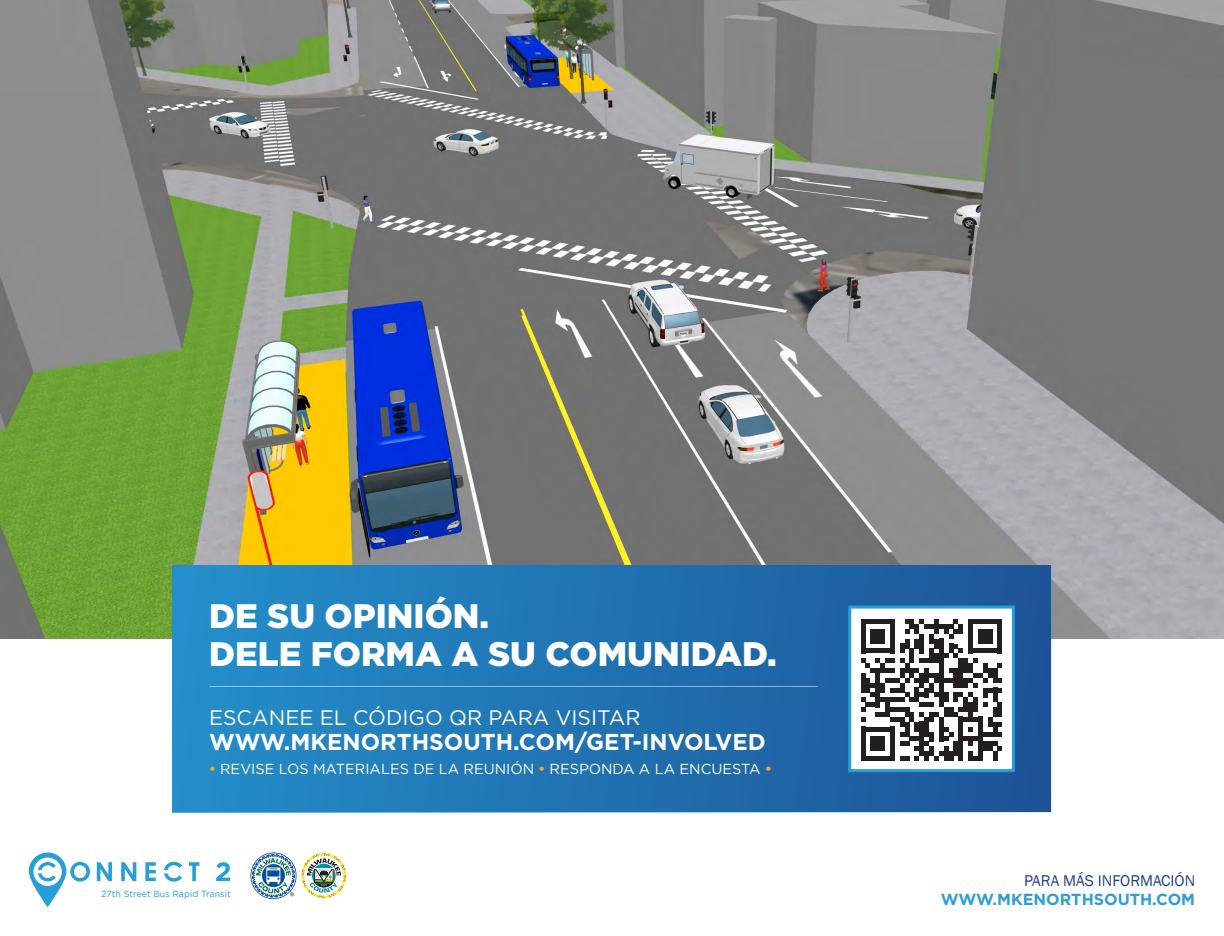
<style>
.page{position:relative;width:1224px;height:936px;background:#fff}
.page>*{position:absolute;margin:0;border:0;box-sizing:border-box;transform-origin:0 0}
.Left_Justify{font:900 34px "Gotham";color:#fff}
.Left_Justify-2{font:700 23px "Gotham";color:#fff}
.Left_Justify-3{font:21px "Gotham";color:#fff}
.t1{font:700 16px "Gotham";color:#2e9ed6}
.t2{font:16px "Franklin Gothic";color:#254289}
.Left_Justify-4{font:14.5px "Gotham";color:#fff}
.t3{font:8.95px "Gotham";color:#269ed7}
.s1{color:#f5a81d}
</style>
<div class="page">
<svg style="left:302px;top:853px;width:44px;height:45px"></svg>
<img style="left:251px;top:853px;width:46px;height:45px">
<svg style="left:29px;top:853px;width:61px;height:54px"></svg>
<svg style="left:97px;top:862px;width:15px;height:19px"></svg>
<svg style="left:121px;top:862px;width:15px;height:19px"></svg>
<svg style="left:189px;top:862px;width:10px;height:19px"></svg>
<svg style="left:164px;top:862px;width:18px;height:20px"></svg>
<svg style="left:145px;top:862px;width:11px;height:19px"></svg>
<svg style="left:216px;top:862px;width:14px;height:19px"></svg>
<img style="left:0;top:0;width:1224px;height:639px">
<div style="left:172px;top:565px;width:879px;height:248px;background:linear-gradient(to right,#248fca,#1d5396)"></div>
<div style="left:850px;top:607px;width:163px;height:164px;background:#fff"></div>
<svg style="left:861px;top:619px;width:141px;height:142px"></svg>
<div style="left:848px;top:606px;width:167px;height:166px;border:3px solid #269ed7"></div>
<hr style="left:209px;top:686px;width:609px;height:1px;background:#fff">
<p class="Left_Justify" style="left:209px;top:597px;width:282px">DE SU OPINIÓN.</p>
<p class="Left_Justify" style="left:209px;top:634px;width:569px">DELE FORMA A SU COMUNIDAD.</p>
<p class="Left_Justify-3" style="left:209px;top:704px;width:433px">ESCANEE EL CÓDIGO QR PARA VISITAR</p>
<p class="Left_Justify-2" style="left:209px;top:728px;width:558px">WWW.MKENORTHSOUTH.COM/GET-INVOLVED</p>
<p class="Left_Justify-4" style="left:209px;top:760px;width:564px"><span class="s1">•</span> REVISE LOS MATERIALES DE LA REUNIÓN <span class="s1">•</span> RESPONDA A LA ENCUESTA <span class="s1">•</span></p>
<p class="t3" style="left:101px;top:888px;width:131px">27th Street Bus Rapid Transit</p>
<p class="t2" style="left:1024px;top:870px;width:173px">PARA MÁS INFORMACIÓN</p>
<p class="t1" style="left:941px;top:890px;width:256px">WWW.MKENORTHSOUTH.COM</p>
</div>
